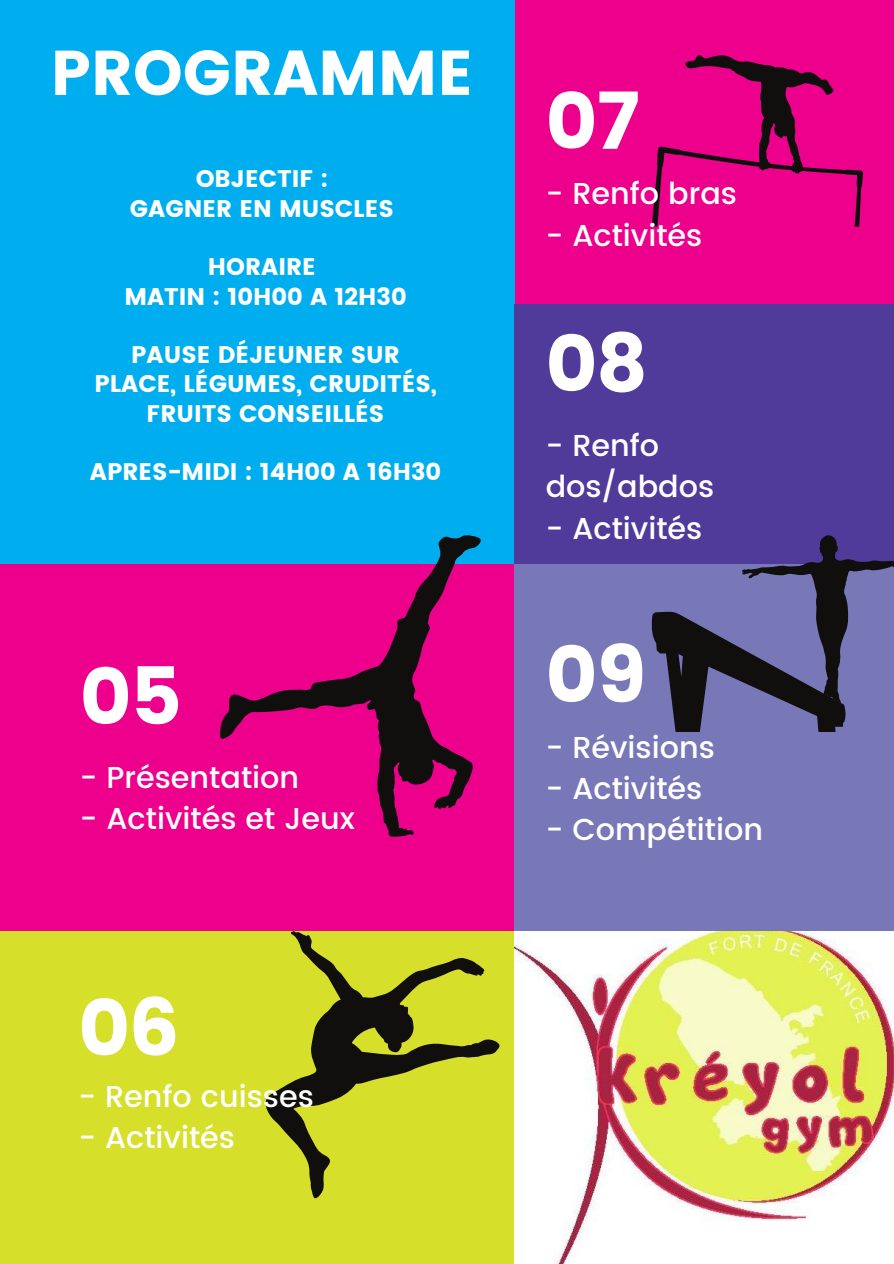
<style>
.page{position:relative;width:894px;height:1264px;background:#fff}
.page>*{position:absolute;margin:0;border:0;box-sizing:border-box;transform-origin:0 0}
.t1{font:79.35px "Poppins";letter-spacing:-.015em;color:#fff}
.t2{font:63px "Poppins";color:#fff}
.t3{font:500 30.3px/41.1px "Poppins";color:#fff}
.t4{font:24px/29.2px "Poppins";color:#fff;text-align:center}
</style>
<div class="page">
<div style="left:0;top:0;width:893px;height:1263px;background:#ec008c"></div>
<div style="left:0;top:0;width:514px;height:563px;background:#00aeef"></div>
<div style="left:0;top:931px;width:514px;height:332px;background:#d6df2a"></div>
<div style="left:514px;top:304px;width:379px;height:259px;background:#503b9b"></div>
<div style="left:514px;top:564px;width:379px;height:367px;background:#7878b9"></div>
<svg style="left:220px;top:535px;width:260px;height:301px"></svg>
<svg style="left:651px;top:535px;width:242px;height:197px"></svg>
<svg style="left:265px;top:931px;width:234px;height:267px"></svg>
<svg style="left:651px;top:55px;width:211px;height:172px"></svg>
<img style="left:514px;top:931px;width:379px;height:332px">
<p class="t2" style="left:51px;top:36px;width:424px">PROGRAMME</p>
<p class="t4" style="left:196px;top:164px;width:134px">OBJECTIF :</p>
<p class="t4" style="left:130px;top:194px;width:266px">GAGNER EN MUSCLES</p>
<p class="t4" style="left:208px;top:252px;width:109px">HORAIRE</p>
<p class="t4" style="left:124px;top:281px;width:284px">MATIN : 10H00 A 12H30</p>
<p class="t4" style="left:94px;top:340px;width:344px">PAUSE DÉJEUNER SUR<br>PLACE, LÉGUMES, CRUDITÉS,<br>FRUITS CONSEILLÉS</p>
<p class="t4" style="left:90px;top:457px;width:353px">APRES-MIDI : 14H00 A 16H30</p>
<p class="t1" style="left:80px;top:650px;width:104px">05</p>
<p class="t3" style="left:80px;top:757px;width:221px">- Présentation</p>
<p class="t3" style="left:80px;top:798px;width:277px">- Activités et Jeux</p>
<p class="t1" style="left:78px;top:981px;width:103px">06</p>
<p class="t3" style="left:78px;top:1075px;width:237px">- Renfo cuisses</p>
<p class="t3" style="left:78px;top:1117px;width:158px">- Activités</p>
<p class="t1" style="left:545px;top:75px;width:96px">07</p>
<p class="t3" style="left:545px;top:173px;width:193px">- Renfo bras</p>
<p class="t3" style="left:545px;top:214px;width:158px">- Activités</p>
<p class="t1" style="left:545px;top:317px;width:103px">08</p>
<p class="t3" style="left:545px;top:425px;width:170px">- Renfo dos/abdos</p>
<p class="t3" style="left:545px;top:507px;width:158px">- Activités</p>
<p class="t1" style="left:545px;top:628px;width:103px">09</p>
<p class="t3" style="left:545px;top:727px;width:171px">- Révisions</p>
<p class="t3" style="left:545px;top:768px;width:158px">- Activités</p>
<p class="t3" style="left:545px;top:809px;width:219px">- Compétition</p>
</div>
